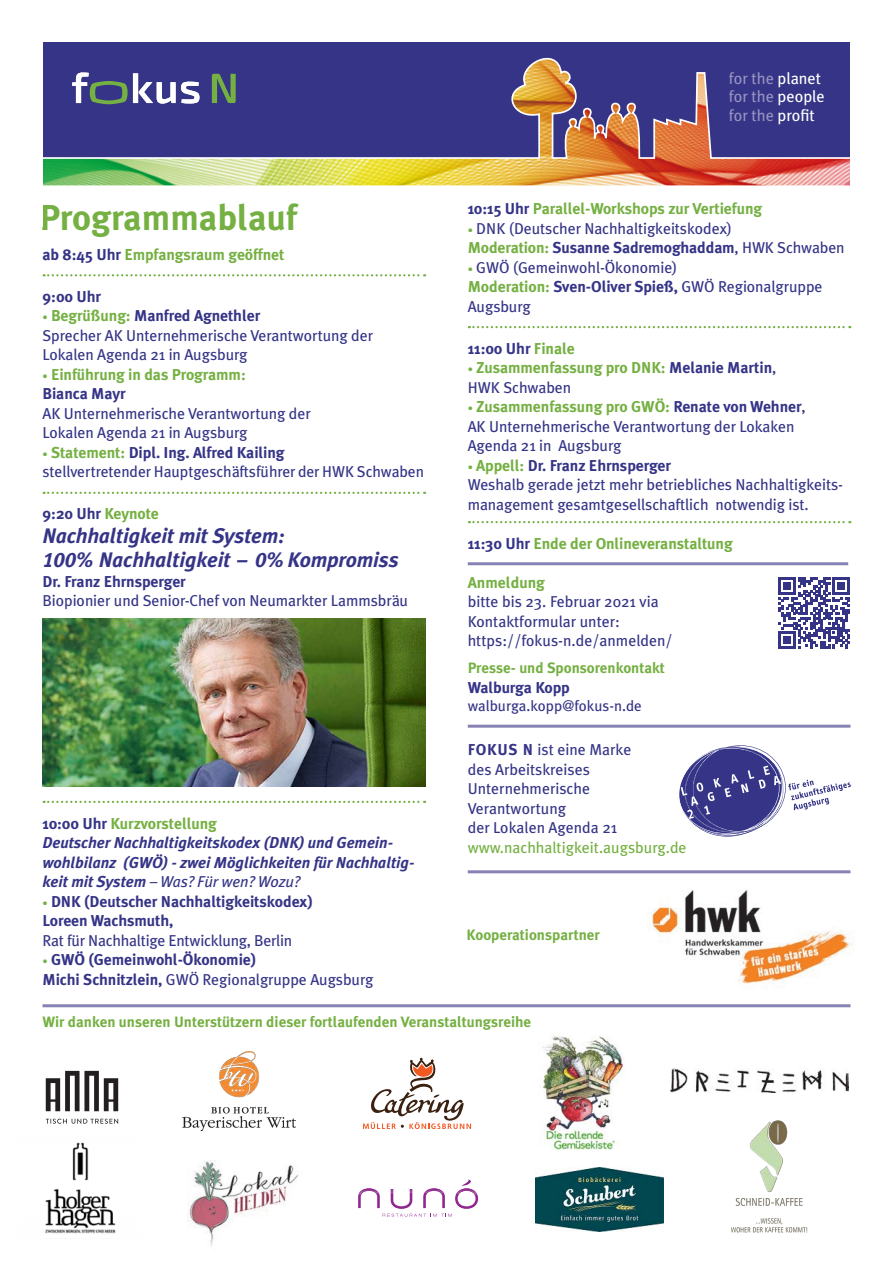
<style>
.page{position:relative;width:893px;height:1263px;background:#fff}
.page>*{position:absolute;margin:0;border:0;box-sizing:border-box;transform-origin:0 0}
.t1{font:700 36px "Meta Plus";color:#75b042}
.t2{font:italic 700 21px "Meta Plus";letter-spacing:-.005em;color:#353487}
.t3{font:16.2px "Meta Plus";color:#9792c0}
.t4{font:15.75px/19.5px "Meta Plus";letter-spacing:-.005em;color:#353487}
.t5{font:700 15.75px "Meta Plus";letter-spacing:-.005em;color:#353487}
.t6{font:700 15.75px "Meta Plus";letter-spacing:-.005em;color:#75b042}
.t7{font:italic 700 15.75px/19.5px "Meta Plus";letter-spacing:-.005em;color:#353487}
.t8{font:15.75px "Meta Plus";color:#75b042}
.t9{font:700 15px "Meta Plus";color:#75b042}
.t10{font:15px "Meta Plus";color:#353487}
.s1{color:#353487}
.s2{font-weight:700;font-size:10.5px;color:#75b042}
.s3{font-weight:700;color:#75b042}
.s4{font-weight:700}
.s5{font-size:10.5px}
.s6{font-size:10.5px;color:#75b042}
.s7{color:#75b042}
.s8{font-family:"Meta Plus Bold Caps";font-weight:400}
.s9{font-weight:400}
.s10{color:#fff}
.s11{font-weight:400;color:#353487}
</style>
<div class="page">
<svg style="left:44px;top:274px;width:381px;height:2px"></svg>
<svg style="left:44px;top:492px;width:381px;height:2px"></svg>
<svg style="left:44px;top:801px;width:381px;height:2px"></svg>
<svg style="left:469px;top:326px;width:381px;height:2px"></svg>
<svg style="left:469px;top:521px;width:381px;height:2px"></svg>
<hr style="left:468px;top:562px;width:380px;height:3px;background:#8682b6">
<hr style="left:468px;top:725px;width:382px;height:3px;background:#8682b6">
<hr style="left:468px;top:870px;width:382px;height:3px;background:#8682b6">
<img style="left:652px;top:890px;width:200px;height:94px">
<svg style="left:46px;top:1071px;width:72px;height:40px"></svg>
<svg style="left:46px;top:1119px;width:72px;height:5px"></svg>
<img style="left:535px;top:1168px;width:128px;height:63px">
<img style="left:183px;top:1052px;width:112px;height:78px">
<svg style="left:679px;top:745px;width:172px;height:92px"></svg>
<svg style="left:778px;top:577px;width:72px;height:72px"></svg>
<img style="left:731px;top:1120px;width:77px;height:113px">
<img style="left:45px;top:1142px;width:71px;height:92px">
<img style="left:542px;top:1035px;width:82px;height:114px">
<img style="left:43px;top:619px;width:382px;height:168px">
<img style="left:43px;top:44px;width:807px;height:142px">
<div style="left:64px;top:53px;width:189px;height:65px;background:#353487"></div>
<svg style="left:212px;top:74px;width:24px;height:29px"></svg>
<svg style="left:72px;top:73px;width:127px;height:31px"></svg>
<hr style="left:43px;top:1004px;width:807px;height:3px;background:#8682b6">
<svg style="left:358px;top:1179px;width:120px;height:38px"></svg>
<img style="left:670px;top:1068px;width:178px;height:25px">
<img style="left:187px;top:1161px;width:111px;height:86px">
<svg style="left:363px;top:1058px;width:108px;height:71px"></svg>
<p class="t1" style="left:39px;top:197px;width:259px">Programmablauf</p>
<p class="t6" style="left:43px;top:245px;width:243px"><span class="s1">ab 8:45 Uhr</span> Empfangsraum geöffnet</p>
<p class="t5" style="left:43px;top:287px;width:60px">9:00 Uhr</p>
<p class="t4" style="left:43px;top:306px;width:332px"><span class="s2">•</span> <span class="s3">Begrüßung:</span> <span class="s4">Manfred Agnethler<br></span>Sprecher AK Unternehmerische Verantwortung der<br>Lokalen Agenda 21 in Augsburg</p>
<p class="t6" style="left:43px;top:365px;width:205px"><span class="s5">•</span> Einführung in das Programm:</p>
<p class="t5" style="left:43px;top:385px;width:85px">Bianca Mayr</p>
<p class="t4" style="left:43px;top:404px;width:270px">AK Unternehmerische Verantwortung der</p>
<p class="t4" style="left:43px;top:423px;width:206px">Lokalen Agenda 21 in Augsburg</p>
<p class="t5" style="left:43px;top:443px;width:244px"><span class="s6">•</span> <span class="s7">Statement:</span> Dipl. Ing. Alfred Kailing</p>
<p class="t4" style="left:43px;top:462px;width:383px">stellvertretender Hauptgeschäftsführer der HWK Schwaben</p>
<p class="t5" style="left:43px;top:505px;width:118px">9:20 Uhr <span class="s7">Keynote</span></p>
<p class="t2" style="left:43px;top:524px;width:244px">Nachhaltigkeit mit System:</p>
<p class="t2" style="left:43px;top:548px;width:358px"><span class="s8">100</span>% Nachhaltigkeit – <span class="s8">0</span>% Kompromiss</p>
<p class="t5" style="left:43px;top:572px;width:145px">Dr. Franz Ehrnsperger</p>
<p class="t4" style="left:43px;top:591px;width:367px">Biopionier und Senior-Chef von Neumarkter Lammsbräu</p>
<p class="t6" style="left:43px;top:814px;width:176px"><span class="s1">10:00 Uhr</span> Kurzvorstellung</p>
<p class="t7" style="left:43px;top:833px;width:373px">Deutscher Nachhaltigkeitskodex (DNK) und Gemein&shy;wohlbilanz (GWÖ) - zwei Möglichkeiten für Nachhaltig&shy;keit mit System <span class="s9">– Was? Für wen? Wozu?</span></p>
<p class="t5" style="left:43px;top:892px;width:272px"><span class="s6">•</span> DNK (Deutscher Nachhaltigkeitskodex)</p>
<p class="t5" style="left:43px;top:911px;width:132px">Loreen Wachsmuth,</p>
<p class="t4" style="left:43px;top:930px;width:251px">Rat für Nachhaltige Entwicklung, Berlin</p>
<p class="t5" style="left:43px;top:950px;width:215px"><span class="s6">•</span> GWÖ (Gemeinwohl-Ökonomie)</p>
<p class="t4" style="left:43px;top:969px;width:332px"><span class="s4">Michi Schnitzlein,</span> GWÖ Regionalgruppe Augsburg</p>
<p class="t3" style="left:729px;top:69px;width:94px">for the <span class="s10">planet</span></p>
<p class="t3" style="left:729px;top:87px;width:97px">for the <span class="s10">people</span></p>
<p class="t3" style="left:729px;top:106px;width:87px">for the <span class="s10">profit</span></p>
<p class="t6" style="left:468px;top:200px;width:296px"><span class="s1">10:15 Uhr</span> Parallel-Workshops zur Vertiefung</p>
<p class="t4" style="left:468px;top:218px;width:266px"><span class="s2">•</span> DNK (Deutscher Nachhaltigkeitskodex)</p>
<p class="t5" style="left:468px;top:239px;width:378px"><span class="s7">Moderation:</span> Susanne Sadremoghaddam<span class="s9">, HWK Schwaben</span></p>
<p class="t4" style="left:468px;top:257px;width:211px"><span class="s2">•</span> GWÖ (Gemeinwohl-Ökonomie)</p>
<p class="t4" style="left:468px;top:277px;width:356px"><span class="s3">Moderation:</span> <span class="s4">Sven-Oliver Spieß,</span> GWÖ Regionalgruppe<br>Augsburg</p>
<p class="t5" style="left:468px;top:339px;width:109px">11:00 Uhr <span class="s7">Finale</span></p>
<p class="t6" style="left:468px;top:359px;width:310px"><span class="s5">•</span> Zusammenfassung pro DNK: <span class="s1">Melanie Martin</span><span class="s11">,</span></p>
<p class="t4" style="left:468px;top:377px;width:105px">HWK Schwaben</p>
<p class="t6" style="left:468px;top:398px;width:339px"><span class="s5">•</span> Zusammenfassung pro GWÖ: <span class="s1">Renate von Wehner</span><span class="s11">,</span></p>
<p class="t4" style="left:468px;top:416px;width:328px">AK Unternehmerische Verantwortung der Lokaken</p>
<p class="t4" style="left:468px;top:436px;width:155px">Agenda 21 in Augsburg</p>
<p class="t5" style="left:468px;top:456px;width:205px"><span class="s6">•</span> <span class="s7">Appell:</span> Dr. Franz Ehrnsperger</p>
<p class="t4" style="left:468px;top:475px;width:377px">Weshalb gerade jetzt mehr betriebliches Nachhaltigkeits&shy;management gesamtgesellschaftlich notwendig ist.</p>
<p class="t6" style="left:468px;top:534px;width:266px"><span class="s1">11:30 Uhr</span> Ende der Onlineveranstaltung</p>
<p class="t4" style="left:468px;top:572px;width:193px"><span class="s3">Anmeldung<br></span>bitte bis 23. Februar 2021 via</p>
<p class="t4" style="left:468px;top:611px;width:154px">Kontaktformular unter:</p>
<p class="t4" style="left:468px;top:631px;width:206px">https://fokus-n.de/anmelden/</p>
<p class="t9" style="left:468px;top:659px;width:199px">Presse- und Sponsorenkontakt</p>
<p class="t5" style="left:468px;top:678px;width:104px">Walburga Kopp</p>
<p class="t10" style="left:468px;top:697px;width:176px">walburga.kopp@fokus-n.de</p>
<p class="t4" style="left:468px;top:740px;width:165px"><span class="s4">FOKUS N</span> ist eine Marke</p>
<p class="t4" style="left:468px;top:759px;width:124px">des Arbeitskreises</p>
<p class="t4" style="left:468px;top:779px;width:124px">Unternehmerische</p>
<p class="t4" style="left:468px;top:798px;width:100px">Verantwortung</p>
<p class="t4" style="left:468px;top:818px;width:151px">der Lokalen Agenda 21</p>
<p class="t8" style="left:468px;top:838px;width:220px">www.nachhaltigkeit.augsburg.de</p>
<p class="t9" style="left:467px;top:926px;width:135px">Kooperationspartner</p>
<p class="t9" style="left:43px;top:1013px;width:490px">Wir danken unseren Unterstützern dieser fortlaufenden Veranstaltungsreihe</p>
</div>
